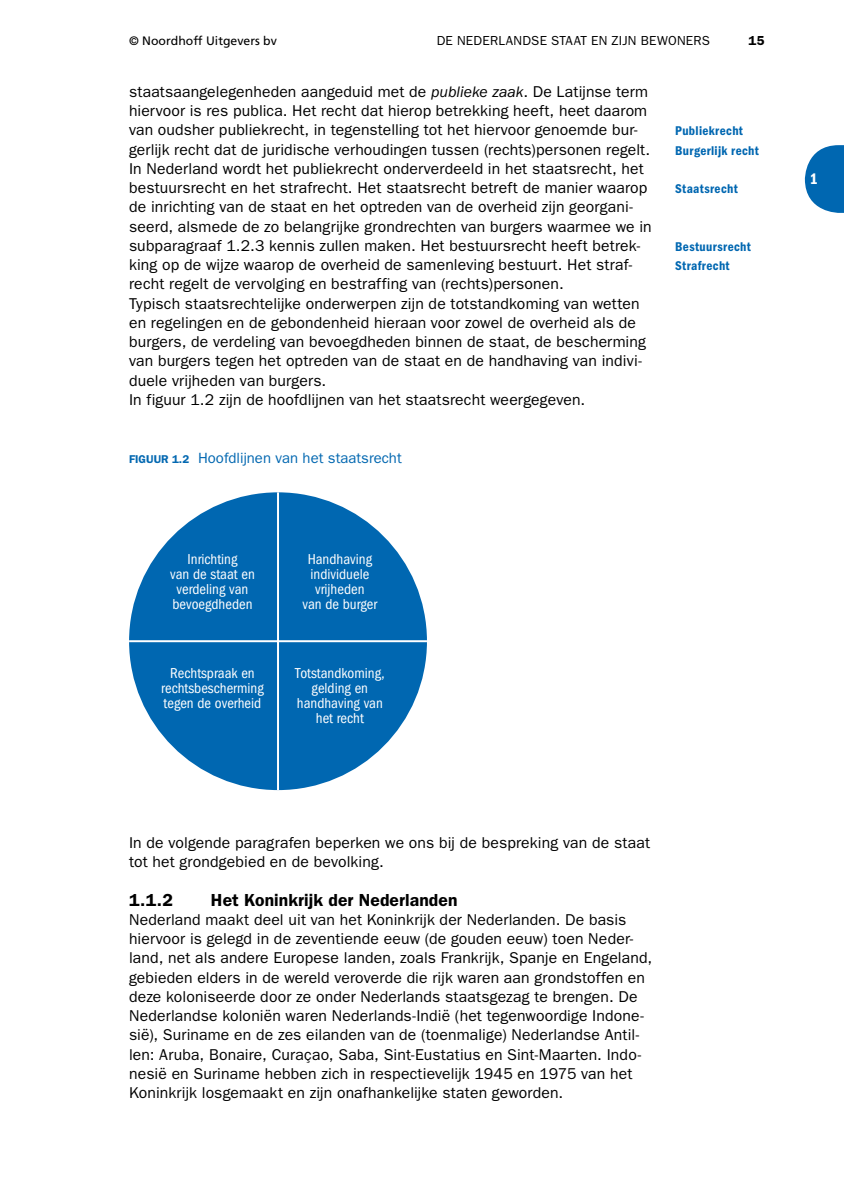
<style>
.page{position:relative;width:844px;height:1191px;background:#fff}
.page>*{position:absolute;margin:0;border:0;box-sizing:border-box;transform-origin:0 0}
.t1{font:600 17.5px "ITC Franklin Gothic Std";letter-spacing:.005em;color:#000}
.t2{font:15.75px/19.2px "ITC Franklin Gothic Std";letter-spacing:.01em;color:#000}
.t3{font:15.75px "ITC Franklin Gothic Std Dm Cd";color:#fff}
.t4{font:condensed 14.88px/14.9px "ITC Franklin Gothic Std";color:#fff;text-align:center}
.t5{font:14.88px "ITC Franklin Gothic Std";color:#0368b1}
.t6{font:13.12px/19.2px "ITC Franklin Gothic Std Dm Cd";letter-spacing:.025em;color:#0067b1}
.t7{font:13.12px "ITC Franklin Gothic Std";color:#000}
.t8{font:600 13.12px "ITC Franklin Gothic Std";color:#000}
.t9{font:12.25px "Frutiger LT Std";color:#000}
.s1{font-style:italic}
.s2{font-weight:600;font-size:11.38px}
</style>
<div class="page">
<svg style="left:804px;top:145px;width:39px;height:68px"></svg>
<div style="left:129px;top:492px;width:298px;height:298px;background:#0067b1;border-radius:50%"></div>
<hr style="left:277px;top:492px;width:2px;height:298px;background:#fff">
<hr style="left:129px;top:640px;width:298px;height:2px;background:#fff">
<p class="t9" style="left:129px;top:33px;width:149px">© Noordhoff Uitgevers bv</p>
<p class="t7" style="left:436px;top:33px;width:39px">De Nederlandse</p>
<p class="t7" style="left:551px;top:33px;width:9px">staat</p>
<p class="t7" style="left:591px;top:33px;width:28px">en zijn</p>
<p class="t7" style="left:640px;top:33px;width:10px">bewoners</p>
<p class="t8" style="left:748px;top:32px;width:18px">15</p>
<p class="t2" style="left:129px;top:82px;width:524px">staatsaangelegenheden aangeduid met de <span class="s1">publieke zaak</span>. De Latijnse term hiervoor is res publica. Het recht dat hierop betrekking heeft, heet daarom van oudsher publiekrecht, in tegenstelling tot het hiervoor genoemde bur&shy;gerlijk recht dat de juridische verhoudingen tussen (rechts)personen regelt.<br>In Nederland wordt het publiekrecht onderverdeeld in het staatsrecht, het bestuursrecht en het strafrecht. Het staatsrecht betreft de manier waarop de inrichting van de staat en het optreden van de overheid zijn georgani&shy;seerd, alsmede de zo belangrijke grondrechten van burgers waarmee we in subparagraaf 1.2.3 kennis zullen maken. Het bestuursrecht heeft betrek&shy;king op de wijze waarop de overheid de samenleving bestuurt. Het straf&shy;recht regelt de vervolging en bestraffing van (rechts)personen.<br>Typisch staatsrechtelijke onderwerpen zijn de totstandkoming van wetten en regelingen en de gebondenheid hieraan voor zowel de overheid als de burgers, de verdeling van bevoegdheden binnen de staat, de bescherming van burgers tegen het optreden van de staat en de handhaving van indivi&shy;duele vrijheden van burgers.<br>In figuur 1.2 zijn de hoofdlijnen van het staatsrecht weergegeven.</p>
<p class="t5" style="left:129px;top:449px;width:274px"><span class="s2">FIGUUR 1.2</span> Hoofdlijnen van het staatsrecht</p>
<p class="t6" style="left:675px;top:121px;width:85px">publiekrecht burgerlijk recht</p>
<p class="t6" style="left:675px;top:179px;width:64px">staatsrecht</p>
<p class="t6" style="left:675px;top:237px;width:77px">bestuursrecht strafrecht</p>
<p class="t4" style="left:170px;top:552px;width:86px">Inrichting<br>van de staat en verdeling van bevoegdheden</p>
<p class="t4" style="left:302px;top:552px;width:76px">Handhaving individuele vrijheden<br>van de burger</p>
<p class="t4" style="left:161px;top:666px;width:104px">Rechtspraak en rechtsbescherming tegen de overheid</p>
<p class="t4" style="left:295px;top:666px;width:91px">Totstandkoming, gelding en handhaving van het recht</p>
<p class="t2" style="left:129px;top:833px;width:522px">In de volgende paragrafen beperken we ons bij de bespreking van de staat tot het grondgebied en de bevolking.</p>
<p class="t1" style="left:129px;top:889px;width:45px">1.1.2</p>
<p class="t1" style="left:211px;top:889px;width:248px">Het Koninkrijk der Nederlanden</p>
<p class="t2" style="left:129px;top:910px;width:524px">Nederland maakt deel uit van het Koninkrijk der Nederlanden. De basis hiervoor is gelegd in de zeventiende eeuw (de gouden eeuw) toen Neder&shy;land, net als andere Europese landen, zoals Frankrijk, Spanje en Engeland, gebieden elders in de wereld veroverde die rijk waren aan grondstoffen en deze koloniseerde door ze onder Nederlands staatsgezag te brengen. De Nederlandse koloniën waren Nederlands-Indië (het tegenwoordige Indone&shy;sië), Suriname en de zes eilanden van de (toenmalige) Nederlandse Antil&shy;len: Aruba, Bonaire, Curaçao, Saba, Sint-Eustatius en Sint-Maarten. Indo&shy;nesië en Suriname hebben zich in respectievelijk 1945 en 1975 van het Koninkrijk losgemaakt en zijn onafhankelijke staten geworden.</p>
<p class="t3" style="left:809px;top:170px;width:10px">1</p>
</div>
